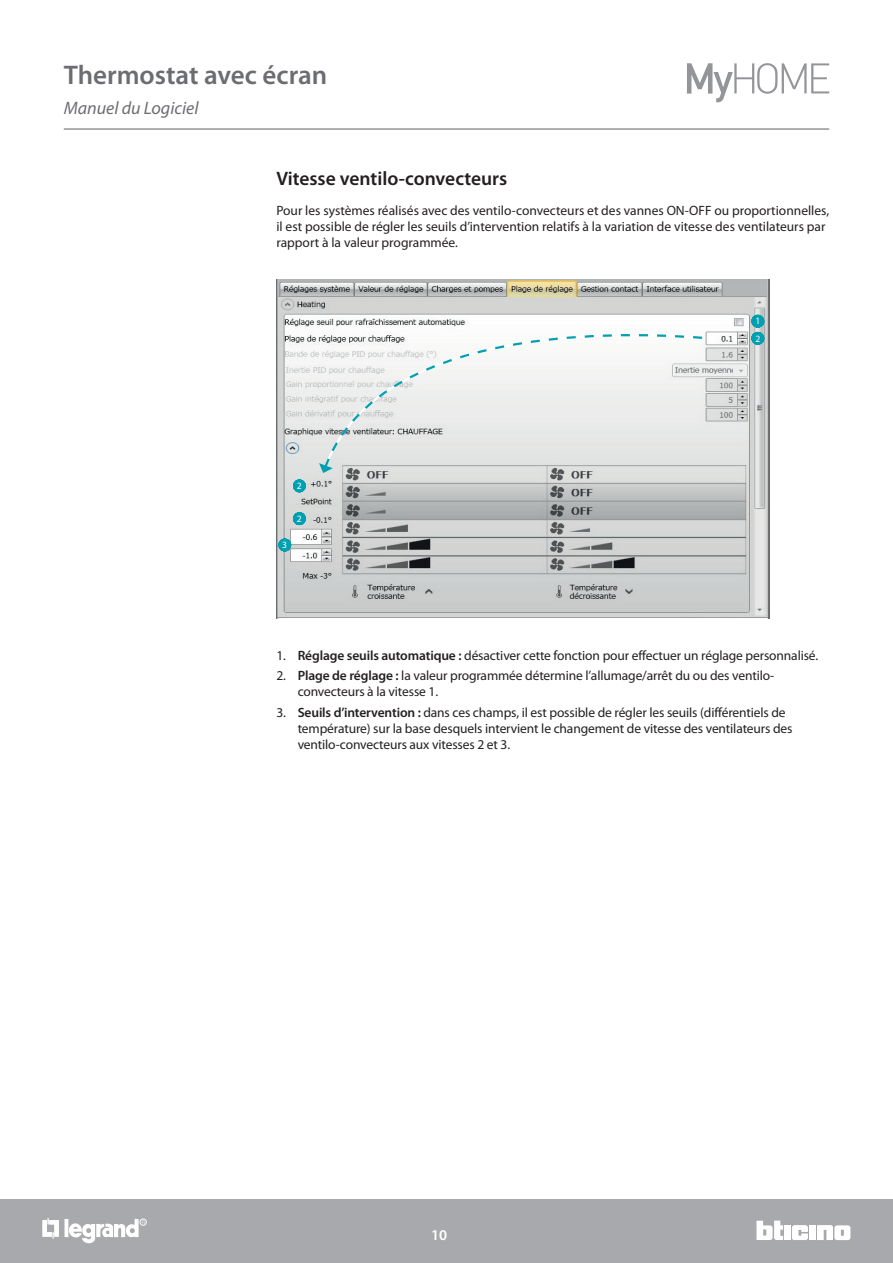
<style>
.page{position:relative;width:893px;height:1263px;background:#fff}
.page>*{position:absolute;margin:0;border:0;box-sizing:border-box;transform-origin:0 0}
.t1{font:600 27px "Myriad Pro";color:#6c6d70}
.t2{font:600 19.5px "Myriad Pro";color:#231f20}
.t3{font:italic 18px "Myriad Pro";color:#6c6d70}
.t4{font:600 15px "Myriad Pro";color:#fff}
.t5{font:13.5px/16.2px "Myriad Pro";letter-spacing:-.01em;color:#231f20}
.t6{font:9.6px "Myriad Pro";color:#fff}
.s1{font-weight:600}
</style>
<div class="page">
<hr style="left:64px;top:128px;width:765px;height:2px;background:#939598">
<div style="left:0;top:1199px;width:893px;height:64px;background:#a8a9ad"></div>
<div style="left:784px;top:1225px;width:7px;height:15px;background:#fff"></div>
<div style="left:809px;top:1225px;width:7px;height:15px;background:#fff"></div>
<svg style="left:817px;top:1225px;width:33px;height:15px"></svg>
<svg style="left:756px;top:1220px;width:27px;height:20px"></svg>
<svg style="left:792px;top:1225px;width:16px;height:15px"></svg>
<hr style="left:65px;top:1219px;width:3px;height:18px;background:#fff">
<svg style="left:43px;top:1218px;width:16px;height:20px"></svg>
<svg style="left:68px;top:1219px;width:78px;height:25px"></svg>
<svg style="left:687px;top:63px;width:142px;height:39px"></svg>
<img style="left:276px;top:280px;width:494px;height:338px">
<svg style="left:751px;top:314px;width:14px;height:31px"></svg>
<svg style="left:278px;top:538px;width:14px;height:14px"></svg>
<svg style="left:292px;top:479px;width:14px;height:14px"></svg>
<svg style="left:292px;top:512px;width:14px;height:14px"></svg>
<svg style="left:322px;top:312px;width:382px;height:158px"></svg>
<svg style="left:319px;top:463px;width:14px;height:10px"></svg>
<h1 class="t1" style="left:64px;top:58px;width:265px">Thermostat avec écran</h1>
<h3 class="t3" style="left:64px;top:97px;width:136px">Manuel du Logiciel</h3>
<h2 class="t2" style="left:276px;top:166px;width:232px">Vitesse ventilo-convecteurs</h2>
<p class="t5" style="left:276px;top:202px;width:554px">Pour les systèmes réalisés avec des ventilo-convecteurs et des vannes ON-OFF ou proportionnelles, il est possible de régler les seuils d’intervention relatifs à la variation de vitesse des ventilateurs par rapport à la valeur programmée.</p>
<p class="t6" style="left:755px;top:315px;width:6px">1</p>
<p class="t6" style="left:282px;top:539px;width:6px">3</p>
<p class="t6" style="left:297px;top:480px;width:6px">2</p>
<p class="t6" style="left:297px;top:513px;width:6px">2</p>
<p class="t6" style="left:755px;top:332px;width:6px">2</p>
<p class="t5" style="left:276px;top:647px;width:543px">1. <span class="s1">Réglage seuils automatique :</span> désactiver cette fonction pour effectuer un réglage personnalisé.</p>
<p class="t5" style="left:298px;top:667px;width:478px;text-indent:-21px">2. <span class="s1">Plage de réglage :</span> la valeur programmée détermine l’allumage/arrêt du ou des ventilo&shy;convecteurs à la vitesse 1.</p>
<p class="t5" style="left:298px;top:704px;width:496px;text-indent:-21px">3. <span class="s1">Seuils d’intervention :</span> dans ces champs, il est possible de régler les seuils (différentiels de température) sur la base desquels intervient le changement de vitesse des ventilateurs des ventilo-convecteurs aux vitesses 2 et 3.</p>
<p class="t4" style="left:431px;top:1225px;width:18px">10</p>
</div>
